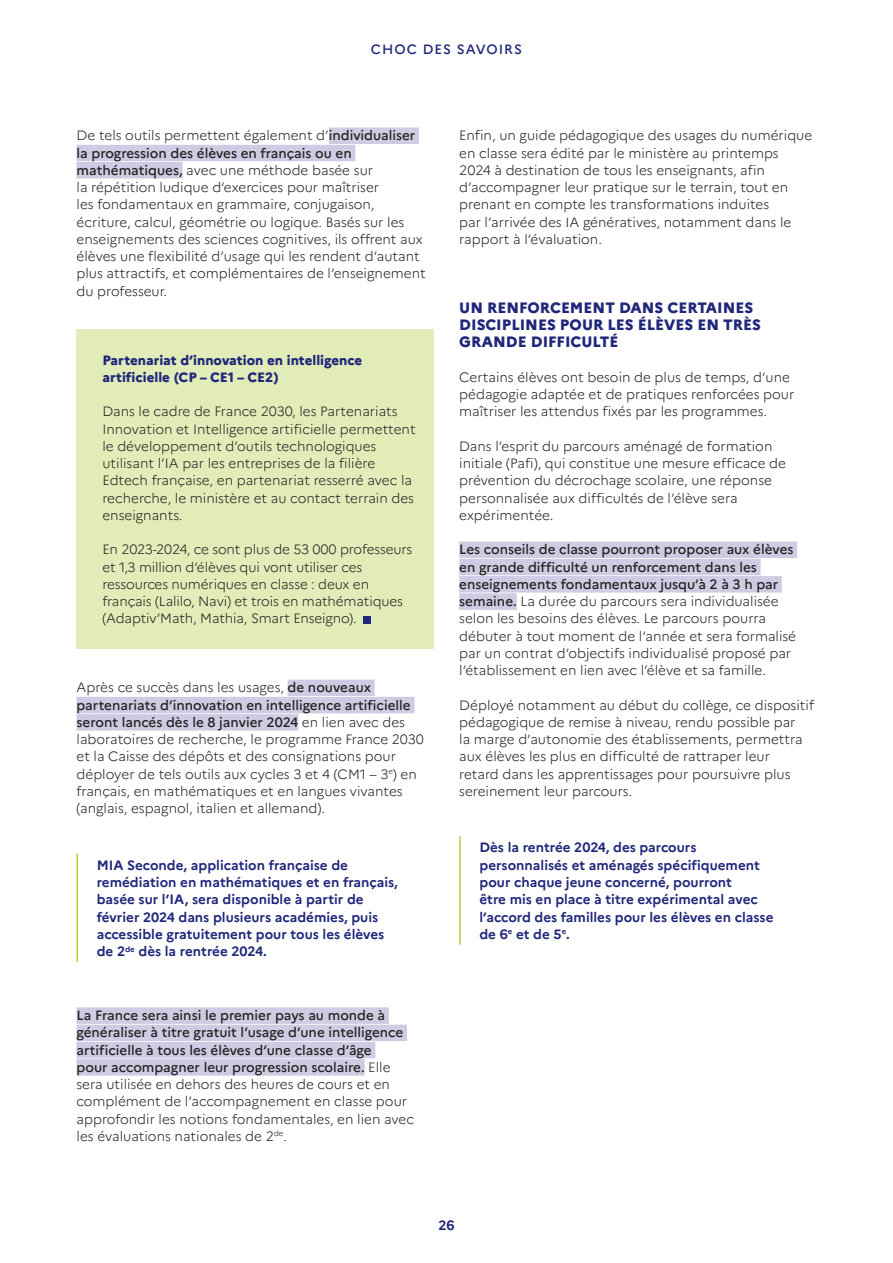
<style>
.page{position:relative;width:893px;height:1263px;background:#fff}
.page>*{position:absolute;margin:0;border:0;box-sizing:border-box;transform-origin:0 0}
.t1{font:800 15px/17.2px "Marianne";color:#20277b}
.t2{font:300 13.5px/17.2px "Marianne";color:#231f20}
.t3{font:700 13.5px/17.2px "Marianne";color:#20277b}
.t4{font:500 13.5px/17.2px "Marianne";color:#231f20}
.t5{font:800 13.5px/17.2px "Marianne";color:#20277b}
.t6{font:500 13.5px "Marianne";letter-spacing:.075em;color:#20277b}
.s1{font-weight:500}
.s2{font-weight:300}
</style>
<div class="page">
<div style="left:329px;top:128px;width:90px;height:16px;background:#cdcce2"></div>
<div style="left:77px;top:145px;width:278px;height:16px;background:#cdcce2"></div>
<div style="left:77px;top:162px;width:106px;height:17px;background:#cdcce2"></div>
<div style="left:77px;top:329px;width:357px;height:319px;background:#e2ecb8"></div>
<div style="left:364px;top:616px;width:7px;height:7px;background:#20277b"></div>
<div style="left:288px;top:680px;width:87px;height:16px;background:#cdcce2"></div>
<div style="left:77px;top:697px;width:337px;height:16px;background:#cdcce2"></div>
<div style="left:77px;top:714px;width:221px;height:17px;background:#cdcce2"></div>
<div style="left:77px;top:1007px;width:312px;height:17px;background:#cdcce2"></div>
<div style="left:77px;top:1025px;width:330px;height:16px;background:#cdcce2"></div>
<div style="left:77px;top:1042px;width:298px;height:16px;background:#cdcce2"></div>
<div style="left:77px;top:1059px;width:288px;height:17px;background:#cdcce2"></div>
<hr style="left:77px;top:854px;width:1px;height:108px;background:#b3d234">
<div style="left:459px;top:542px;width:338px;height:16px;background:#cdcce2"></div>
<div style="left:459px;top:559px;width:301px;height:16px;background:#cdcce2"></div>
<div style="left:459px;top:576px;width:323px;height:17px;background:#cdcce2"></div>
<div style="left:459px;top:593px;width:58px;height:17px;background:#cdcce2"></div>
<hr style="left:459px;top:836px;width:2px;height:109px;background:#b3d234">
<p class="t6" style="left:371px;top:39px;width:153px">CHOC DES SAVOIRS</p>
<p class="t2" style="left:77px;top:126px;width:351px">De tels outils permettent également d’<span class="s1">individualiser la progression des élèves en français ou en mathématiques,</span> avec une méthode basée sur<br>la répétition ludique d’exercices pour maîtriser<br>les fondamentaux en grammaire, conjugaison, écriture, calcul, géométrie ou logique. Basés sur les enseignements des sciences cognitives, ils offrent aux élèves une flexibilité d’usage qui les rendent d’autant plus attractifs, et complémentaires de l’enseignement du professeur.</p>
<p class="t5" style="left:102px;top:350px;width:261px">Partenariat d’innovation en intelligence artificielle (CP – CE1 – CE2)</p>
<p class="t2" style="left:102px;top:402px;width:315px">Dans le cadre de France 2030, les Partenariats Innovation et Intelligence artificielle permettent le développement d’outils technologiques utilisant l’IA par les entreprises de la filière Edtech française, en partenariat resserré avec la recherche, le ministère et au contact terrain des enseignants.</p>
<p class="t2" style="left:102px;top:540px;width:311px">En 2023-2024, ce sont plus de 53 000 professeurs et 1,3 million d’élèves qui vont utiliser ces ressources numériques en classe : deux en français (Lalilo, Navi) et trois en mathématiques (Adaptiv’Math, Mathia, Smart Enseigno).</p>
<p class="t2" style="left:77px;top:678px;width:349px">Après ce succès dans les usages, <span class="s1">de nouveaux partenariats d’innovation en intelligence artificielle seront lancés dès le 8 janvier 2024</span> en lien avec des laboratoires de recherche, le programme France 2030 et la Caisse des dépôts et des consignations pour déployer de tels outils aux cycles 3 et 4 (CM1 – 3<sup>e</sup>) en français, en mathématiques et en langues vivantes (anglais, espagnol, italien et allemand).</p>
<p class="t3" style="left:97px;top:855px;width:303px">MIA Seconde, application française de remédiation en mathématiques et en français, basée sur l’IA, sera disponible à partir de février 2024 dans plusieurs académies, puis accessible gratuitement pour tous les élèves de 2<sup>de</sup> dès la rentrée 2024.</p>
<p class="t4" style="left:77px;top:1005px;width:339px">La France sera ainsi le premier pays au monde à généraliser à titre gratuit l’usage d’une intelligence artificielle à tous les élèves d’une classe d’âge<br>pour accompagner leur progression scolaire. <span class="s2">Elle sera utilisée en dehors des heures de cours et en complément de l’accompagnement en classe pour approfondir les notions fondamentales, en lien avec les évaluations nationales de 2</span><sup>de</sup><span class="s2">.</span></p>
<p class="t2" style="left:459px;top:126px;width:355px">Enfin, un guide pédagogique des usages du numérique en classe sera édité par le ministère au printemps 2024 à destination de tous les enseignants, afin d’accompagner leur pratique sur le terrain, tout en prenant en compte les transformations induites<br>par l’arrivée des IA génératives, notamment dans le rapport à l’évaluation.</p>
<p class="t1" style="left:459px;top:298px;width:303px">UN RENFORCEMENT DANS CERTAINES<br>DISCIPLINES POUR LES ÉLÈVES EN TRÈS<br>GRANDE DIFFICULTÉ</p>
<p class="t2" style="left:459px;top:367px;width:337px">Certains élèves ont besoin de plus de temps, d’une pédagogie adaptée et de pratiques renforcées pour maîtriser les attendus fixés par les programmes.</p>
<p class="t2" style="left:459px;top:436px;width:328px">Dans l’esprit du parcours aménagé de formation initiale (Pafi), qui constitue une mesure efficace de prévention du décrochage scolaire, une réponse personnalisée aux difficultés de l’élève sera expérimentée.</p>
<p class="t2" style="left:459px;top:540px;width:338px"><span class="s1">Les conseils de classe pourront proposer aux élèves en grande difficulté un renforcement dans les enseignements fondamentaux jusqu’à 2 à 3 h par semaine.</span> La durée du parcours sera individualisée selon les besoins des élèves. Le parcours pourra débuter à tout moment de l’année et sera formalisé par un contrat d’objectifs individualisé proposé par l’établissement en lien avec l’élève et sa famille.</p>
<p class="t2" style="left:459px;top:695px;width:356px">Déployé notamment au début du collège, ce dispositif pédagogique de remise à niveau, rendu possible par<br>la marge d’autonomie des établissements, permettra aux élèves les plus en difficulté de rattraper leur<br>retard dans les apprentissages pour poursuivre plus sereinement leur parcours.</p>
<p class="t3" style="left:479px;top:838px;width:296px">Dès la rentrée 2024, des parcours personnalisés et aménagés spécifiquement pour chaque jeune concerné, pourront<br>être mis en place à titre expérimental avec l’accord des familles pour les élèves en classe de 6<sup>e</sup> et de 5<sup>e</sup>.</p>
<p class="t3" style="left:438px;top:1215px;width:18px">26</p>
</div>
